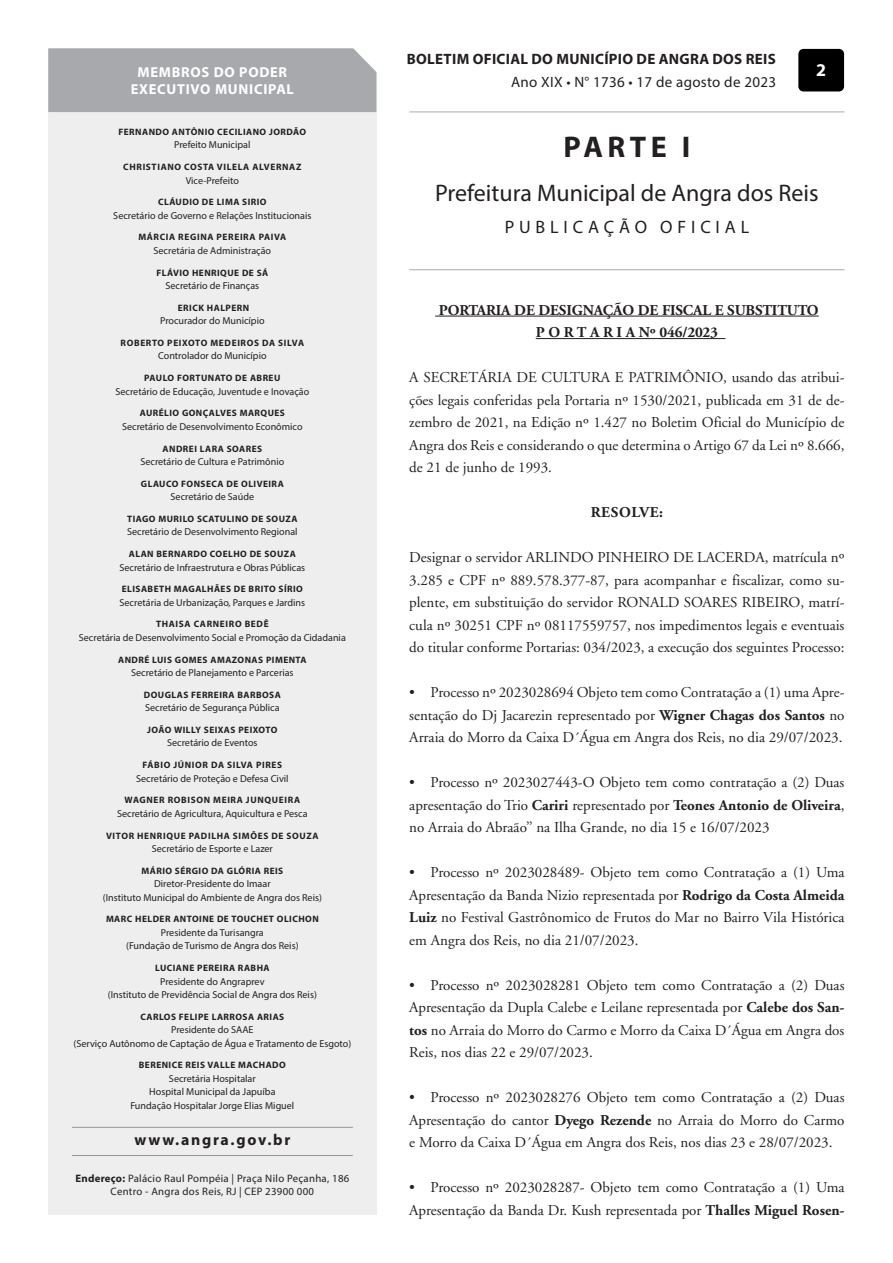
<style>
.page{position:relative;width:893px;height:1263px;background:#fff}
.page>*{position:absolute;margin:0;border:0;box-sizing:border-box;transform-origin:0 0}
.t1{font:700 30px "Myriad Pro";letter-spacing:.15em;color:#231f20}
.t2{font:24px "Myriad Pro";color:#231f20}
.t3{font:18px "Myriad Pro";letter-spacing:.27em;color:#231f20}
.t4{font:700 18px "Myriad Pro";color:#fff}
.t5{font:700 15.75px "Myriad Pro";letter-spacing:.11em;color:#231f20}
.t6{font:15px/22.5px "Adobe Garamond";color:#231f20;text-align:justify}
.PORTARIA{font:700 15px "Adobe Garamond";letter-spacing:-.01em;color:#231f20}
.t7{font:700 15px "Myriad Pro";letter-spacing:.02em;color:#231f20}
.t8{font:15px "Myriad Pro";letter-spacing:.02em;color:#231f20}
.RESOLVE{font:700 15px "Adobe Garamond";letter-spacing:.04em;color:#231f20}
.t9{font:700 14.4px "Myriad Pro";letter-spacing:.05em;color:#fff}
.t10{font:10.8px "Myriad Pro";letter-spacing:.025em;color:#231f20}
.t11{font:10.05px "Myriad Pro";color:#231f20}
.t12{font:700 9.3px "Myriad Pro";letter-spacing:.05em;color:#231f20}
.t13{font:700 9.3px "Myriad Pro";letter-spacing:.07em;color:#231f20}
.s1{font-weight:700}
</style>
<div class="page">
<div style="left:798px;top:49px;width:46px;height:42px;background:#000;border-radius:5px"></div>
<div style="left:48px;top:112px;width:329px;height:1103px;background:#eeeeef"></div>
<div style="left:48px;top:48px;width:329px;height:64px;background:#a8a9ad"></div>
<hr style="left:72px;top:1127px;width:281px;height:1px;background:#939598">
<hr style="left:72px;top:1155px;width:281px;height:1px;background:#939598">
<hr style="left:435px;top:316px;width:384px;height:1px;background:#231f20">
<hr style="left:536px;top:338px;width:189px;height:1px;background:#231f20">
<hr style="left:409px;top:112px;width:435px;height:1px;background:#a8a9ad">
<hr style="left:409px;top:269px;width:435px;height:1px;background:#a8a9ad">
<p class="t7" style="left:407px;top:50px;width:370px">BOLETIM OFICIAL DO MUNICÍPIO DE ANGRA DOS REIS</p>
<p class="t8" style="left:511px;top:73px;width:266px">Ano XIX • N° 1736 • 17 de agosto de 2023</p>
<p class="t9" style="left:138px;top:63px;width:151px">MEMBROS DO PODER</p>
<p class="t4" style="left:816px;top:58px;width:11px">2</p>
<p class="t9" style="left:131px;top:80px;width:165px">EXECUTIVO MUNICIPAL</p>
<p class="t12" style="left:118px;top:126px;width:189px">FERNANDO ANTÔNIO CECILIANO JORDÃO</p>
<p class="t11" style="left:174px;top:139px;width:78px">Prefeito Municipal</p>
<p class="t13" style="left:123px;top:161px;width:180px">CHRISTIANO COSTA VILELA ALVERNAZ</p>
<p class="t11" style="left:186px;top:174px;width:55px">Vice-Prefeito</p>
<p class="t12" style="left:158px;top:196px;width:110px">CLÁUDIO DE LIMA SIRIO</p>
<p class="t11" style="left:113px;top:209px;width:200px">Secretário de Governo e Relações Institucionais</p>
<p class="t13" style="left:138px;top:231px;width:150px">MÁRCIA REGINA PEREIRA PAIVA</p>
<p class="t11" style="left:154px;top:244px;width:119px">Secretária de Administração</p>
<p class="t12" style="left:156px;top:266px;width:113px">FLÁVIO HENRIQUE DE SÁ</p>
<p class="t11" style="left:165px;top:279px;width:95px">Secretário de Finanças</p>
<p class="t12" style="left:178px;top:302px;width:73px">ERICK HALPERN</p>
<p class="t11" style="left:160px;top:315px;width:106px">Procurador do Município</p>
<p class="t13" style="left:121px;top:337px;width:185px">ROBERTO PEIXOTO MEDEIROS DA SILVA</p>
<p class="t11" style="left:158px;top:350px;width:110px">Controlador do Município</p>
<p class="t12" style="left:144px;top:372px;width:138px">PAULO FORTUNATO DE ABREU</p>
<p class="t11" style="left:115px;top:385px;width:195px">Secretário de Educação, Juventude e Inovação</p>
<p class="t12" style="left:140px;top:407px;width:147px">AURÉLIO GONÇALVES MARQUES</p>
<p class="t11" style="left:122px;top:420px;width:182px">Secretário de Desenvolvimento Econômico</p>
<p class="t12" style="left:163px;top:442px;width:101px">ANDREI LARA SOARES</p>
<p class="t11" style="left:140px;top:455px;width:145px">Secretário de Cultura e Patrimônio</p>
<p class="t12" style="left:141px;top:477px;width:144px">GLAUCO FONSECA DE OLIVEIRA</p>
<p class="t11" style="left:171px;top:491px;width:85px">Secretário de Saúde</p>
<p class="t12" style="left:127px;top:513px;width:172px">TIAGO MURILO SCATULINO DE SOUZA</p>
<p class="t11" style="left:127px;top:526px;width:172px">Secretário de Desenvolvimento Regional</p>
<p class="t12" style="left:129px;top:548px;width:168px">ALAN BERNARDO COELHO DE SOUZA</p>
<p class="t11" style="left:119px;top:561px;width:187px">Secretário de Infraestrutura e Obras Públicas</p>
<p class="t12" style="left:122px;top:583px;width:183px">ELISABETH MAGALHÃES DE BRITO SÍRIO</p>
<p class="t11" style="left:120px;top:596px;width:187px">Secretária de Urbanização, Parques e Jardins</p>
<p class="t13" style="left:156px;top:618px;width:114px">THAISA CARNEIRO BEDÊ</p>
<p class="t11" style="left:79px;top:631px;width:268px">Secretária de Desenvolvimento Social e Promoção da Cidadania</p>
<p class="t12" style="left:118px;top:653px;width:190px">ANDRÉ LUIS GOMES AMAZONAS PIMENTA</p>
<p class="t11" style="left:131px;top:666px;width:164px">Secretário de Planejamento e Parcerias</p>
<p class="t12" style="left:144px;top:689px;width:139px">DOUGLAS FERREIRA BARBOSA</p>
<p class="t11" style="left:145px;top:702px;width:136px">Secretário de Segurança Pública</p>
<p class="t12" style="left:147px;top:724px;width:132px">JOÃO WILLY SEIXAS PEIXOTO</p>
<p class="t11" style="left:167px;top:737px;width:92px">Secretário de Eventos</p>
<p class="t13" style="left:142px;top:759px;width:141px">FÁBIO JÚNIOR DA SILVA PIRES</p>
<p class="t11" style="left:136px;top:772px;width:154px">Secretário de Proteção e Defesa Civil</p>
<p class="t13" style="left:125px;top:794px;width:177px">WAGNER ROBISON MEIRA JUNQUEIRA</p>
<p class="t11" style="left:117px;top:807px;width:192px">Secretário de Agricultura, Aquicultura e Pesca</p>
<p class="t13" style="left:106px;top:829px;width:214px">VITOR HENRIQUE PADILHA SIMÕES DE SOUZA</p>
<p class="t11" style="left:152px;top:842px;width:123px">Secretário de Esporte e Lazer</p>
<p class="t12" style="left:141px;top:864px;width:143px">MÁRIO SÉRGIO DA GLÓRIA REIS</p>
<p class="t11" style="left:154px;top:878px;width:118px">Diretor-Presidente do Imaar</p>
<p class="t11" style="left:103px;top:891px;width:221px">(Instituto Municipal do Ambiente de Angra dos Reis)</p>
<p class="t12" style="left:106px;top:913px;width:214px">MARC HELDER ANTOINE DE TOUCHET OLICHON</p>
<p class="t11" style="left:161px;top:926px;width:104px">Presidente da Turisangra</p>
<p class="t11" style="left:126px;top:940px;width:174px">(Fundação de Turismo de Angra dos Reis)</p>
<p class="t12" style="left:155px;top:962px;width:116px">LUCIANE PEREIRA RABHA</p>
<p class="t11" style="left:160px;top:975px;width:106px">Presidente do Angraprev</p>
<p class="t11" style="left:108px;top:988px;width:210px">(Instituto de Previdência Social de Angra dos Reis)</p>
<p class="t12" style="left:140px;top:1010px;width:145px">CARLOS FELIPE LARROSA ARIAS</p>
<p class="t11" style="left:171px;top:1024px;width:84px">Presidente do SAAE</p>
<p class="t11" style="left:73px;top:1037px;width:279px">(Serviço Autônomo de Captação de Água e Tratamento de Esgoto)</p>
<p class="t12" style="left:139px;top:1059px;width:149px">BERENICE REIS VALLE MACHADO</p>
<p class="t11" style="left:169px;top:1072px;width:88px">Secretária Hospitalar</p>
<p class="t11" style="left:149px;top:1086px;width:128px">Hospital Municipal da Japuíba</p>
<p class="t11" style="left:130px;top:1099px;width:165px">Fundação Hospitalar Jorge Elias Miguel</p>
<p class="t5" style="left:134px;top:1130px;width:158px">www.angra.gov.br</p>
<p class="t10" style="left:75px;top:1172px;width:275px"><span class="s1">Endereço:</span> Palácio Raul Pompéia | Praça Nilo Peçanha, 186</p>
<p class="t10" style="left:111px;top:1185px;width:205px">Centro - Angra dos Reis, RJ | CEP 23900 000</p>
<p class="t1" style="left:563px;top:127px;width:129px">PARTE I</p>
<p class="t2" style="left:435px;top:178px;width:385px">Prefeitura Municipal de Angra dos Reis</p>
<p class="t3" style="left:505px;top:215px;width:246px">PUBLICAÇÃO OFICIAL</p>
<p class="PORTARIA" style="left:439px;top:302px;width:381px">PORTARIA DE DESIGNAÇÃO DE FISCAL E SUBSTITUTO</p>
<p class="PORTARIA" style="left:536px;top:324px;width:184px">P O R T A R I A Nº 046/2023</p>
<p class="t6" style="left:409px;top:366px;width:437px">A SECRETÁRIA DE CULTURA E PATRIMÔNIO, usando das atribui&shy;ções legais conferidas pela Portaria nº 1530/2021, publicada em 31 de de&shy;zembro de 2021, na Edição nº 1.427 no Boletim Oficial do Município de Angra dos Reis e considerando o que determina o Artigo 67 da Lei nº 8.666, de 21 de junho de 1993.</p>
<p class="RESOLVE" style="left:591px;top:504px;width:74px">RESOLVE:</p>
<p class="t6" style="left:409px;top:546px;width:437px">Designar o servidor ARLINDO PINHEIRO DE LACERDA, matrícula nº 3.285 e CPF nº 889.578.377-87, para acompanhar e fiscalizar, como su&shy;plente, em substituição do servidor RONALD SOARES RIBEIRO, matrí&shy;cula nº 30251 CPF nº 08117559757, nos impedimentos legais e eventuais do titular conforme Portarias: 034/2023, a execução dos seguintes Processo:</p>
<p class="t6" style="left:409px;top:681px;width:437px">• Processo nº 2023028694 Objeto tem como Contratação a (1) uma Apre&shy;sentação do Dj Jacarezin representado por <span class="s1">Wigner Chagas dos Santos</span> no Arraia do Morro da Caixa D´Água em Angra dos Reis, no dia 29/07/2023.</p>
<p class="t6" style="left:409px;top:771px;width:437px">• Processo nº 2023027443-O Objeto tem como contratação a (2) Duas apresentação do Trio <span class="s1">Cariri</span> representado por <span class="s1">Teones Antonio de Oliveira</span>, no Arraia do Abraão’’ na Ilha Grande, no dia 15 e 16/07/2023</p>
<p class="t6" style="left:409px;top:861px;width:437px">• Processo nº 2023028489- Objeto tem como Contratação a (1) Uma Apresentação da Banda Nizio representada por <span class="s1">Rodrigo da Costa Almeida Luiz</span> no Festival Gastrônomico de Frutos do Mar no Bairro Vila Histórica em Angra dos Reis, no dia 21/07/2023.</p>
<p class="t6" style="left:409px;top:974px;width:437px">• Processo nº 2023028281 Objeto tem como Contratação a (2) Duas Apresentação da Dupla Calebe e Leilane representada por <span class="s1">Calebe dos San&shy;tos</span> no Arraia do Morro do Carmo e Morro da Caixa D´Água em Angra dos Reis, nos dias 22 e 29/07/2023.</p>
<p class="t6" style="left:409px;top:1086px;width:437px">• Processo nº 2023028276 Objeto tem como Contratação a (2) Duas Apresentação do cantor <span class="s1">Dyego Rezende</span> no Arraia do Morro do Carmo e Morro da Caixa D´Água em Angra dos Reis, nos dias 23 e 28/07/2023.</p>
<p class="t6" style="left:409px;top:1176px;width:437px">• Processo nº 2023028287- Objeto tem como Contratação a (1) Uma<br>Apresentação da Banda Dr. Kush representada por <span class="s1">Thalles Miguel Rosen-</span></p>
</div>
